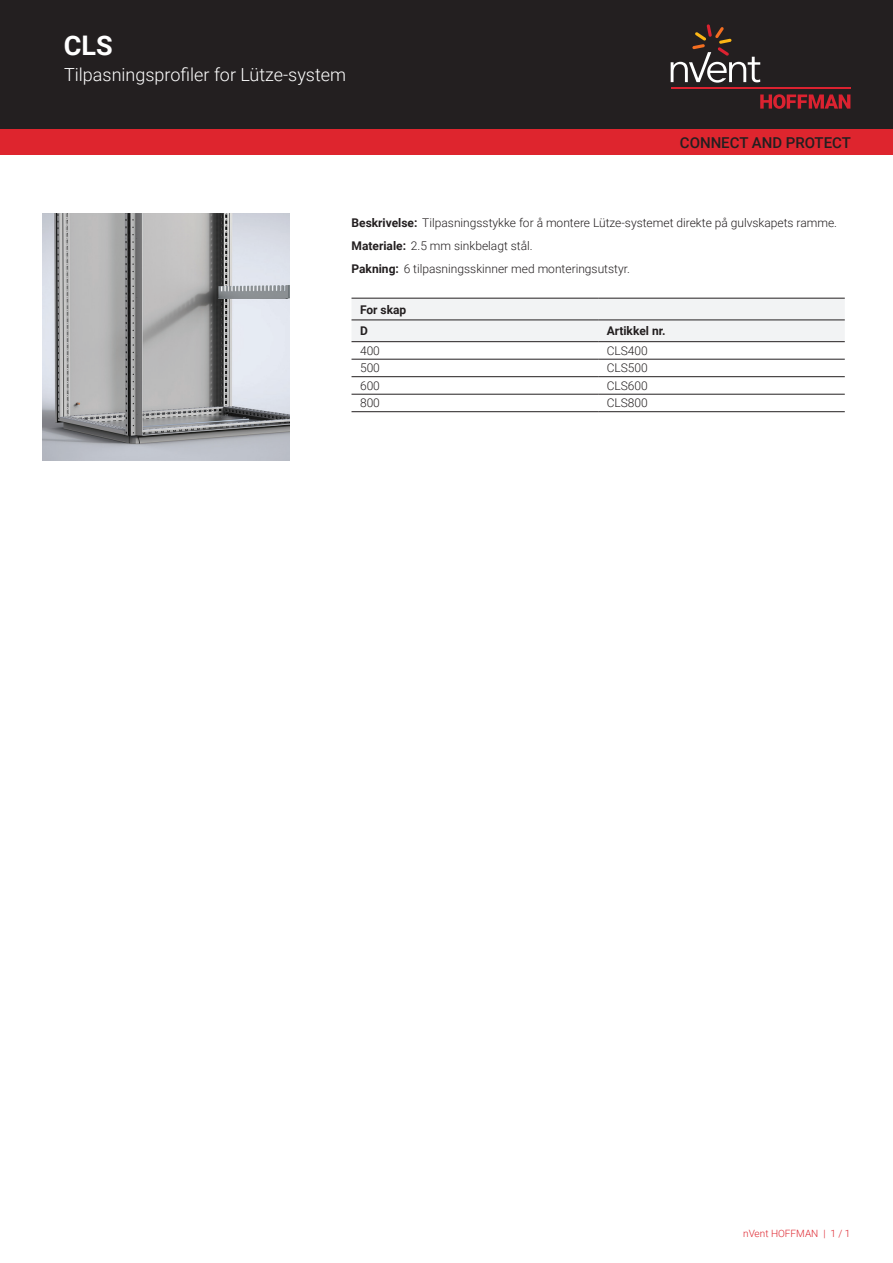
<style>
.page{position:relative;width:893px;height:1263px;background:#fff}
.page>*{position:absolute;margin:0;border:0;box-sizing:border-box;transform-origin:0 0}
.t1{font:700 27px "Roboto";color:#fff}
.t2{font:300 18px "Roboto";color:#fff}
.t3{font:500 15px "Roboto";color:#231f20}
.t4{font:300 12px/23px "Roboto";color:#231f20}
.t5{font:700 12px/21.8px "Roboto";color:#231f20}
.t6{font:300 10.05px "Roboto";color:#de252e}
.s1{font-weight:700}
</style>
<div class="page">
<div style="left:0;top:0;width:893px;height:129px;background:#231f20"></div>
<svg style="left:760px;top:94px;width:90px;height:15px"></svg>
<hr style="left:671px;top:88px;width:179px;height:1px;background:#db2230">
<svg style="left:671px;top:24px;width:89px;height:59px"></svg>
<div style="left:0;top:129px;width:893px;height:26px;background:#de252e"></div>
<div style="left:351px;top:299px;width:494px;height:42px;background:#f2f3f4"></div>
<hr style="left:351px;top:298px;width:247px;height:1px;background:#231f20">
<hr style="left:598px;top:298px;width:247px;height:1px;background:#231f20">
<hr style="left:351px;top:359px;width:247px;height:1px;background:#231f20">
<hr style="left:598px;top:359px;width:247px;height:1px;background:#231f20">
<hr style="left:351px;top:376px;width:247px;height:1px;background:#231f20">
<hr style="left:598px;top:376px;width:247px;height:1px;background:#231f20">
<hr style="left:351px;top:394px;width:247px;height:1px;background:#231f20">
<hr style="left:598px;top:394px;width:247px;height:1px;background:#231f20">
<hr style="left:351px;top:411px;width:247px;height:1px;background:#231f20">
<hr style="left:598px;top:411px;width:247px;height:1px;background:#231f20">
<hr style="left:351px;top:320px;width:247px;height:1px;background:#231f20">
<hr style="left:598px;top:320px;width:247px;height:1px;background:#231f20">
<hr style="left:351px;top:341px;width:247px;height:1px;background:#231f20">
<hr style="left:598px;top:341px;width:247px;height:1px;background:#231f20">
<img style="left:43px;top:213px;width:246px;height:247px">
<h1 class="t1" style="left:64px;top:27px;width:50px">CLS</h1>
<h2 class="t2" style="left:64px;top:62px;width:283px">Tilpasningsprofiler for Lütze-system</h2>
<p class="t3" style="left:680px;top:132px;width:173px">CONNECT AND PROTECT</p>
<p class="t4" style="left:351px;top:211px;width:487px"><span class="s1">Beskrivelse:</span> Tilpasningsstykke for å montere Lütze-systemet direkte på gulvskapets ramme.<br><span class="s1">Materiale:</span> 2.5 mm sinkbelagt stål.<br><span class="s1">Pakning:</span> 6 tilpasningsskinner med monteringsutstyr.</p>
<p class="t5" style="left:360px;top:298px;width:48px">For skap<br>D</p>
<p class="t5" style="left:607px;top:320px;width:60px">Artikkel nr.</p>
<p class="t4" style="left:360px;top:339px;width:21px">400</p>
<p class="t4" style="left:607px;top:339px;width:43px">CLS400</p>
<p class="t4" style="left:360px;top:356px;width:21px">500</p>
<p class="t4" style="left:607px;top:356px;width:43px">CLS500</p>
<p class="t4" style="left:360px;top:374px;width:21px">600</p>
<p class="t4" style="left:607px;top:374px;width:43px">CLS600</p>
<p class="t4" style="left:360px;top:391px;width:21px">800</p>
<p class="t4" style="left:607px;top:391px;width:43px">CLS800</p>
<p class="t6" style="left:743px;top:1226px;width:109px">nVent HOFFMAN | 1 / 1</p>
</div>
